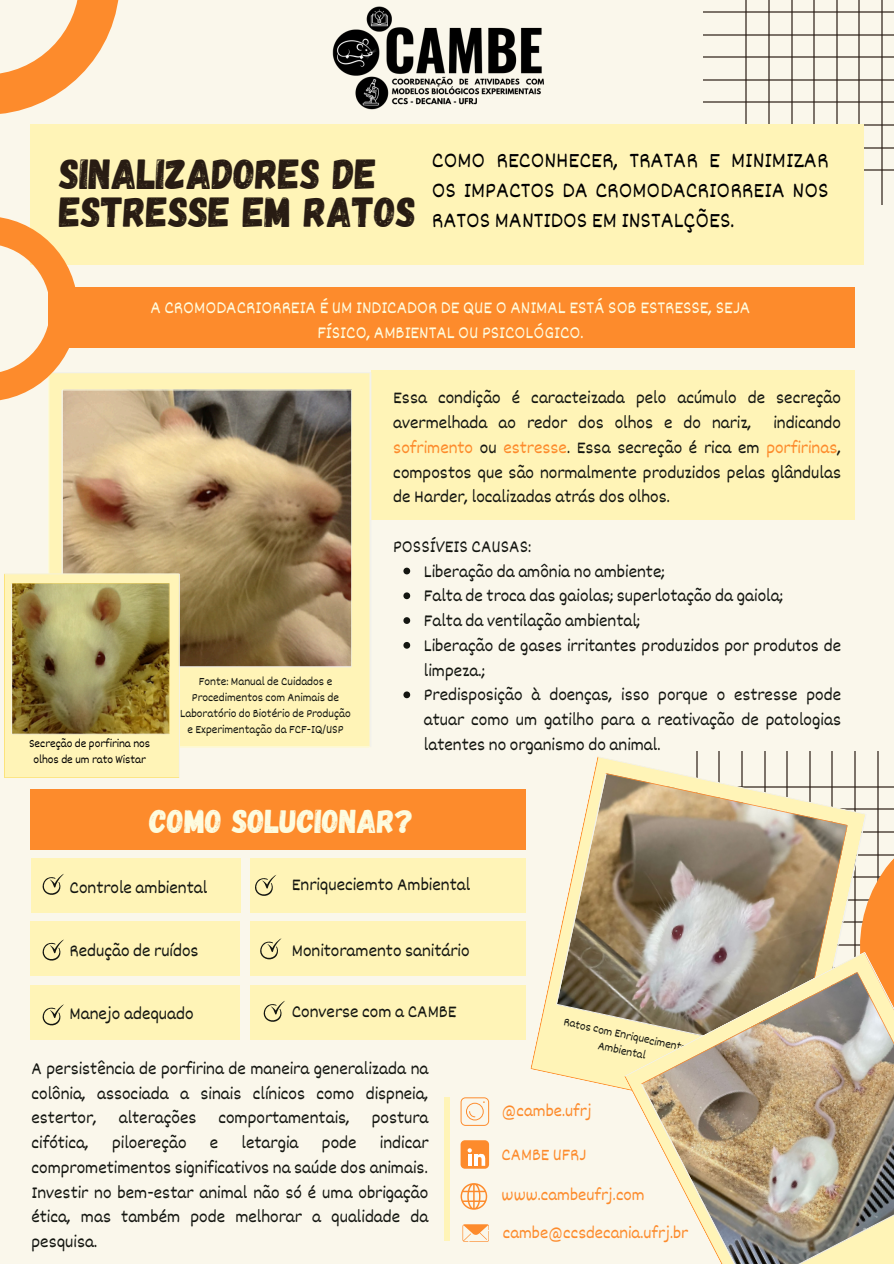
<style>
.page{position:relative;width:894px;height:1264px;background:#fff}
.page>*{position:absolute;margin:0;border:0;box-sizing:border-box;transform-origin:0 0}
.t1{font:42px/38.2px "Gagalin";color:#281c13}
.t2{font:33px "Gagalin";color:#fdfcdf}
.t3{font:22.5px/30.3px "Dekko";color:#000;text-align:justify}
.t4{font:18px/24.8px "Dekko";color:#141611;text-align:justify}
.t5{font:18px/24.8px "Dekko";color:#fdfcdf;text-align:center}
.t6{font:17.55px "Dekko";color:#fd8b2c}
.t7{font:12px/16px "Dekko";color:#141611;text-align:center}
.t8{font:12px/16px "Dekko";color:#000;text-align:center}
.s1{color:#fd8b2c}
</style>
<div class="page">
<div style="left:0;top:0;width:893px;height:1263px;background:#faf7eb"></div>
<hr style="left:881px;top:0;width:1px;height:204px;background:#281c13">
<hr style="left:858px;top:0;width:1px;height:204px;background:#281c13">
<hr style="left:835px;top:0;width:2px;height:204px;background:#281c13">
<hr style="left:813px;top:0;width:1px;height:204px;background:#281c13">
<hr style="left:790px;top:0;width:1px;height:204px;background:#281c13">
<hr style="left:768px;top:0;width:1px;height:204px;background:#281c13">
<hr style="left:745px;top:0;width:1px;height:204px;background:#281c13">
<hr style="left:703px;top:11px;width:190px;height:2px;background:#281c13">
<hr style="left:703px;top:34px;width:190px;height:1px;background:#281c13">
<hr style="left:703px;top:57px;width:190px;height:1px;background:#281c13">
<hr style="left:703px;top:79px;width:190px;height:1px;background:#281c13">
<hr style="left:703px;top:102px;width:190px;height:1px;background:#281c13">
<hr style="left:703px;top:124px;width:190px;height:2px;background:#281c13">
<hr style="left:703px;top:147px;width:190px;height:1px;background:#281c13">
<hr style="left:703px;top:170px;width:190px;height:1px;background:#281c13">
<svg style="left:0;top:0;width:119px;height:114px"></svg>
<div style="left:30px;top:124px;width:833px;height:141px;background:#fff4b7"></div>
<hr style="left:695px;top:751px;width:2px;height:357px;background:#281c13">
<hr style="left:718px;top:751px;width:1px;height:357px;background:#281c13">
<hr style="left:741px;top:751px;width:1px;height:357px;background:#281c13">
<hr style="left:763px;top:751px;width:1px;height:357px;background:#281c13">
<hr style="left:786px;top:751px;width:1px;height:357px;background:#281c13">
<hr style="left:809px;top:751px;width:1px;height:357px;background:#281c13">
<hr style="left:831px;top:751px;width:1px;height:357px;background:#281c13">
<hr style="left:854px;top:751px;width:1px;height:357px;background:#281c13">
<hr style="left:876px;top:751px;width:2px;height:357px;background:#281c13">
<hr style="left:653px;top:831px;width:240px;height:1px;background:#281c13">
<hr style="left:653px;top:808px;width:240px;height:1px;background:#281c13">
<hr style="left:653px;top:786px;width:240px;height:1px;background:#281c13">
<div style="left:371px;top:370px;width:483px;height:150px;background:#fff4b7"></div>
<div style="left:250px;top:858px;width:275px;height:54px;background:#fff4b7"></div>
<div style="left:31px;top:921px;width:209px;height:54px;background:#fff4b7"></div>
<div style="left:250px;top:921px;width:275px;height:54px;background:#fff4b7"></div>
<div style="left:48px;top:287px;width:806px;height:61px;background:#fd8b2c"></div>
<svg style="left:49px;top:373px;width:321px;height:374px;background:#bba67b"></svg>
<svg style="left:4px;top:573px;width:176px;height:204px;background:#b5a667"></svg>
<div style="left:30px;top:789px;width:495px;height:61px;background:#fd8b2c"></div>
<svg style="left:866px;top:852px;width:27px;height:99px"></svg>
<svg style="left:255px;top:875px;width:21px;height:20px"></svg>
<svg style="left:43px;top:939px;width:21px;height:21px"></svg>
<svg style="left:403px;top:567px;width:7px;height:7px"></svg>
<svg style="left:403px;top:592px;width:7px;height:7px"></svg>
<svg style="left:403px;top:617px;width:7px;height:7px"></svg>
<svg style="left:403px;top:642px;width:7px;height:6px"></svg>
<svg style="left:403px;top:691px;width:7px;height:7px"></svg>
<div style="left:31px;top:984px;width:209px;height:55px;background:#fff4b7"></div>
<svg style="left:43px;top:1004px;width:21px;height:21px"></svg>
<svg style="left:530px;top:951px;width:26px;height:124px"></svg>
<svg style="left:556px;top:756px;width:310px;height:333px"></svg>
<img style="left:624px;top:951px;width:269px;height:312px">
<div style="left:250px;top:984px;width:275px;height:55px;background:#fff4b7"></div>
<div style="left:31px;top:858px;width:210px;height:55px;background:#fff4b7"></div>
<svg style="left:43px;top:873px;width:21px;height:21px"></svg>
<svg style="left:264px;top:1000px;width:21px;height:21px"></svg>
<div style="left:443px;top:1097px;width:6px;height:143px;background:#fff4b7"></div>
<img style="left:332px;top:6px;width:212px;height:104px">
<svg style="left:462px;top:1224px;width:27px;height:17px"></svg>
<svg style="left:460px;top:1183px;width:27px;height:26px"></svg>
<svg style="left:460px;top:1097px;width:29px;height:28px"></svg>
<div style="left:460px;top:1140px;width:29px;height:28px;background:#fd8b2c;border-radius:4px"></div>
<svg style="left:467px;top:1148px;width:18px;height:17px"></svg>
<svg style="left:0;top:217px;width:77px;height:184px"></svg>
<svg style="left:260px;top:938px;width:21px;height:21px"></svg>
<p class="t1" style="left:59px;top:153px;width:358px">SINALIZADORES DE<br>ESTRESSE EM RATOS</p>
<h5 class="t3" style="left:432px;top:144px;width:398px">COMO RECONHECER, TRATAR E MINIMIZAR OS IMPACTOS DA CROMODACRIORREIA NOS RATOS MANTIDOS EM INSTALÇÕES.</h5>
<p class="t5" style="left:150px;top:294px;width:601px">A CROMODACRIORREIA É UM INDICADOR DE QUE O ANIMAL ESTÁ SOB ESTRESSE, SEJA<br>FÍSICO, AMBIENTAL OU PSICOLÓGICO.</p>
<h5 class="t8" style="left:29px;top:734px;width:123px">Secreção de porfirina nos olhos de um rato Wistar</h5>
<p class="t7" style="left:180px;top:673px;width:172px">Fonte: Manual de Cuidados e<br>Procedimentos com Animais de<br>Laboratório do Biotério de Produção e Experimentação da FCF-IQ/USP</p>
<p class="t4" style="left:393px;top:385px;width:449px">Essa condição é caracteizada pelo acúmulo de secreção avermelhada ao redor dos olhos e do nariz, indicando <span class="s1">sofrimento</span> ou <span class="s1">estresse</span>. Essa secreção é rica em <span class="s1">porfirinas</span>, compostos que são normalmente produzidos pelas glândulas de Harder, localizadas atrás dos olhos.</p>
<h1 class="t4" style="left:393px;top:533px;width:139px">POSSÍVEIS CAUSAS:</h1>
<h3 class="t4" style="left:424px;top:558px;width:242px">Liberação da amônia no ambiente;</h3>
<p class="t4" style="left:424px;top:583px;width:360px">Falta de troca das gaiolas; superlotação da gaiola;</p>
<h4 class="t4" style="left:424px;top:607px;width:217px">Falta da ventilação ambiental;</h4>
<p class="t4" style="left:424px;top:632px;width:418px">Liberação de gases irritantes produzidos por produtos de limpeza.;</p>
<p class="t4" style="left:424px;top:682px;width:418px">Predisposição à doenças, isso porque o estresse pode atuar como um gatilho para a reativação de patologias latentes no organismo do animal.</p>
<p class="t2" style="left:149px;top:799px;width:266px">COMO SOLUCIONAR?</p>
<p class="t4" style="left:69px;top:874px;width:139px">Controle ambiental</p>
<p class="t4" style="left:292px;top:871px;width:180px">Enriqueciemto Ambiental</p>
<p class="t4" style="left:69px;top:937px;width:131px">Redução de ruídos</p>
<p class="t4" style="left:292px;top:937px;width:179px">Monitoramento sanitário</p>
<p class="t4" style="left:69px;top:1000px;width:126px">Manejo adequado</p>
<p class="t4" style="left:292px;top:998px;width:166px">Converse com a CAMBE</p>
<p class="t4" style="left:31px;top:1055px;width:398px">A persistência de porfirina de maneira generalizada na colônia, associada a sinais clínicos como dispneia, estertor, alterações comportamentais, postura cifótica,</p>
<p class="t4" style="left:112px;top:1129px;width:76px">piloereção</p>
<p class="t4" style="left:210px;top:1129px;width:10px">e</p>
<p class="t4" style="left:241px;top:1129px;width:58px">letargia</p>
<p class="t4" style="left:322px;top:1129px;width:36px">pode</p>
<p class="t4" style="left:31px;top:1129px;width:398px;text-indent:348px">indicar comprometimentos significativos na saúde dos animais.<br>Investir no bem-estar animal não só é uma obrigação ética, mas também pode melhorar a qualidade da pesquisa.</p>
<h5 class="t7" style="left:565px;top:1013px;width:127px;rotate:12deg">Ratos com Enriquecimento<br>Ambiental</h5>
<h2 class="t6" style="left:501px;top:1099px;width:92px">@cambe.ufrj</h2>
<p class="t6" style="left:501px;top:1143px;width:86px">CAMBE UFRJ</p>
<p class="t6" style="left:501px;top:1183px;width:144px">www.cambeufrj.com</p>
<p class="t6" style="left:502px;top:1221px;width:187px">cambe@ccsdecania.ufrj.br</p>
</div>
